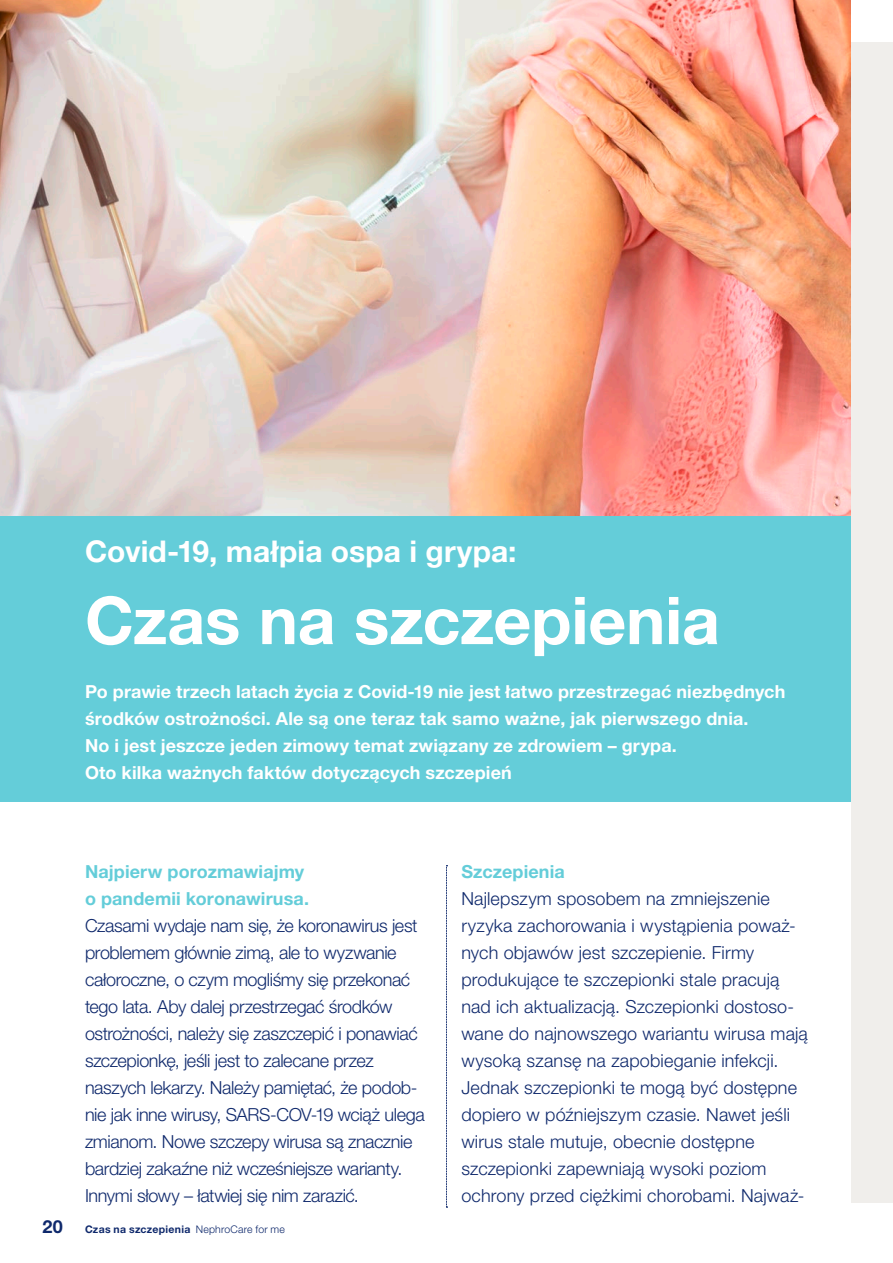
<style>
.page{position:relative;width:893px;height:1263px;background:#fff}
.page>*{position:absolute;margin:0;border:0;box-sizing:border-box;transform-origin:0 0}
.t1{font:700 66px "Helvetica Neue LT Pro";color:#fff}
.t2{font:700 30px "Helvetica Neue LT Pro";letter-spacing:.005em;color:#fff}
.t3{font:300 18px/27px "Helvetica Neue LT Pro";letter-spacing:-.005em;color:#0f296c}
.t4{font:700 18px/27px "Helvetica Neue LT Pro";letter-spacing:.005em;color:#fff}
.t5{font:700 18px/27px "Helvetica Neue LT Pro";letter-spacing:.005em;color:#64cdd9}
.t6{font:700 10.5px "Helvetica Neue LT Pro";letter-spacing:.03em;color:#0f296c}
.s1{font-size:18px}
.s2{font-weight:300}
</style>
<div class="page">
<div style="left:43px;top:43px;width:850px;height:1160px;background:#f0eeeb"></div>
<div style="left:6px;top:72px;width:844px;height:1191px;background:#fff"></div>
<img style="left:0;top:0;width:850px;height:517px">
<div style="left:0;top:517px;width:850px;height:285px;background:#64cdd9"></div>
<svg style="left:446px;top:865px;width:1px;height:343px"></svg>
<h2 class="t2" style="left:85px;top:532px;width:433px">Covid-19, małpia ospa i grypa:</h2>
<h1 class="t1" style="left:85px;top:579px;width:636px">Czas na szczepienia</h1>
<p class="t4" style="left:85px;top:678px;width:702px">Po prawie trzech latach życia z Covid-19 nie jest łatwo przestrzegać niezbędnych środków ostrożności. Ale są one teraz tak samo ważne, jak pierwszego dnia.<br>No i jest jeszcze jeden zimowy temat związany ze zdrowiem – grypa.<br>Oto kilka ważnych faktów dotyczących szczepień</p>
<p class="t5" style="left:85px;top:858px;width:225px">Najpierw porozmawiajmy o pandemii koronawirusa.</p>
<p class="t3" style="left:85px;top:912px;width:341px">Czasami wydaje nam się, że koronawirus jest problemem głównie zimą, ale to wyzwanie całoroczne, o czym mogliśmy się przekonać tego lata. Aby dalej przestrzegać środków ostrożności, należy się zaszczepić i ponawiać szczepionkę, jeśli jest to zalecane przez naszych lekarzy. Należy pamiętać, że podob&shy;nie jak inne wirusy, SARS-COV-19 wciąż ulega zmianom. Nowe szczepy wirusa są znacznie bardziej zakaźne niż wcześniejsze warianty.<br>Innymi słowy – łatwiej się nim zarazić.</p>
<p class="t6" style="left:43px;top:1223px;width:244px"><span class="s1">20</span> Czas na szczepienia <span class="s2">NephroCare for me</span></p>
<p class="t5" style="left:461px;top:858px;width:105px">Szczepienia</p>
<p class="t3" style="left:461px;top:885px;width:348px">Najlepszym sposobem na zmniejszenie ryzyka zachorowania i wystąpienia poważ&shy;nych objawów jest szczepienie. Firmy produkujące te szczepionki stale pracują nad ich aktualizacją. Szczepionki dostoso&shy;wane do najnowszego wariantu wirusa mają wysoką szansę na zapobieganie infekcji.<br>Jednak szczepionki te mogą być dostępne dopiero w późniejszym czasie. Nawet jeśli wirus stale mutuje, obecnie dostępne szczepionki zapewniają wysoki poziom ochrony przed ciężkimi chorobami. Najważ-</p>
</div>
